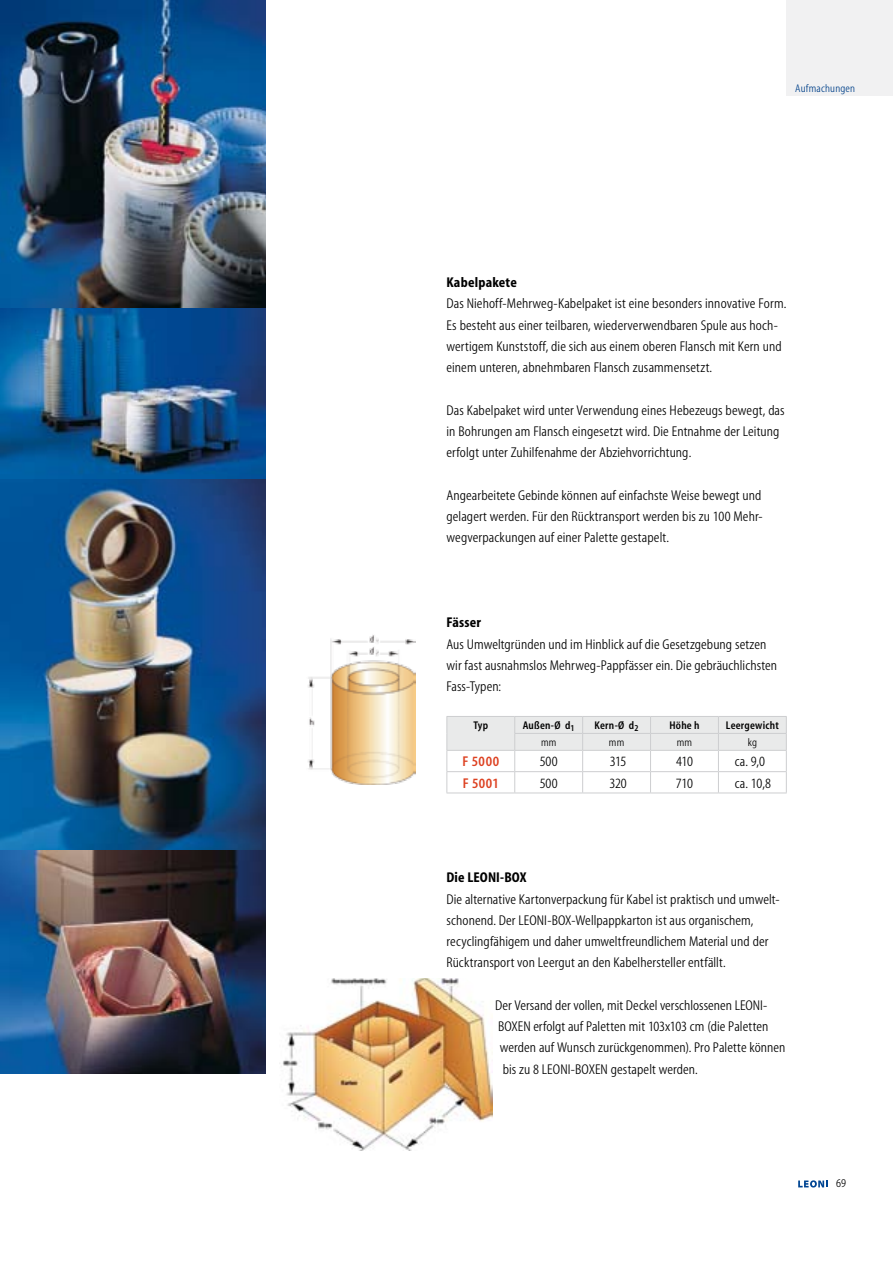
<style>
.page{position:relative;width:893px;height:1263px;background:#fff}
.page>*{position:absolute;margin:0;border:0;box-sizing:border-box;transform-origin:0 0}
.t1{font:14.25px/21.3px "Myriad Condensed";letter-spacing:.005em;color:#000}
.t2{font:700 condensed 14.25px "Myriad";letter-spacing:.015em;color:#000}
.t3{font:semi-condensed 14.25px "Myriad";letter-spacing:.03em;color:#dd4121}
.t4{font:12px "Myriad Condensed";color:#000}
.t5{font:semi-condensed 11.25px "Myriad";letter-spacing:.02em;color:#000}
.t6{font:11.25px "Myriad Condensed";letter-spacing:.015em;color:#004089}
.t7{font:11.25px "Myriad Condensed";letter-spacing:.015em;color:#000}
</style>
<div class="page">
<img style="left:0;top:478px;width:266px;height:373px">
<img style="left:0;top:0;width:266px;height:308px">
<img style="left:0;top:851px;width:266px;height:223px">
<div style="left:787px;top:0;width:106px;height:96px;background:#f1f1f2"></div>
<img style="left:0;top:308px;width:266px;height:170px">
<img style="left:308px;top:635px;width:107px;height:149px">
<svg style="left:446px;top:716px;width:341px;height:77px"></svg>
<hr style="left:446px;top:793px;width:69px;height:1px;background:#cdced0">
<hr style="left:515px;top:793px;width:68px;height:1px;background:#cdced0">
<hr style="left:583px;top:793px;width:67px;height:1px;background:#cdced0">
<hr style="left:650px;top:793px;width:68px;height:1px;background:#cdced0">
<hr style="left:718px;top:793px;width:69px;height:1px;background:#cdced0">
<img style="left:282px;top:978px;width:211px;height:172px">
<svg style="left:798px;top:1180px;width:30px;height:7px"></svg>
<p class="t6" style="left:795px;top:83px;width:62px">Aufmachungen</p>
<p class="t2" style="left:446px;top:275px;width:72px">Kabelpakete</p>
<p class="t1" style="left:446px;top:294px;width:341px">Das Niehoff-Mehrweg-Kabelpaket ist eine besonders innovative Form.<br>Es besteht aus einer teilbaren, wie-der-verwendbaren Spule aus hoch&shy;wertigem Kunststoff, die sich aus einem oberen Flansch mit Kern und einem unteren, abnehmbaren Flansch zusammensetzt.</p>
<p class="t1" style="left:446px;top:400px;width:340px">Das Kabelpaket wird unter Verwendung eines Hebezeugs bewegt, das in Bohrungen am Flansch eingesetzt wird. Die Entnahme der Leitung erfolgt unter Zuhilfenahme der Abziehvorrichtung.</p>
<p class="t1" style="left:446px;top:485px;width:318px;text-align:justify">Angearbeitete Gebinde können auf einfachste Weise bewegt und gelagert werden. Für den Rücktransport werden bis zu 100 Mehr&shy;wegverpackungen auf einer Palette gestapelt.</p>
<p class="t2" style="left:446px;top:615px;width:36px">Fässer</p>
<p class="t1" style="left:446px;top:634px;width:332px">Aus Umweltgründen und im Hinblick auf die Gesetzgebung setzen wir fast ausnahmslos Mehrweg-Pappfässer ein. Die gebräuchlichsten<br>Fass-Typen:</p>
<p class="t5" style="left:473px;top:720px;width:16px">Typ</p>
<p class="t5" style="left:523px;top:720px;width:54px">Außen-Ø d<sub>1</sub></p>
<p class="t5" style="left:595px;top:720px;width:45px">Kern-Ø d<sub>2</sub></p>
<p class="t5" style="left:669px;top:720px;width:32px">Höhe h</p>
<p class="t5" style="left:726px;top:720px;width:54px">Leergewicht</p>
<p class="t7" style="left:541px;top:737px;width:17px">mm</p>
<p class="t7" style="left:609px;top:737px;width:17px">mm</p>
<p class="t7" style="left:677px;top:737px;width:17px">mm</p>
<p class="t7" style="left:748px;top:737px;width:11px">kg</p>
<p class="t3" style="left:462px;top:754px;width:38px">F 5000</p>
<p class="t1" style="left:540px;top:752px;width:20px">500</p>
<p class="t1" style="left:610px;top:752px;width:18px">315</p>
<p class="t1" style="left:676px;top:752px;width:18px">410</p>
<p class="t1" style="left:735px;top:752px;width:32px">ca. 9,0</p>
<p class="t3" style="left:463px;top:776px;width:38px">F 5001</p>
<p class="t1" style="left:540px;top:773px;width:20px">500</p>
<p class="t1" style="left:609px;top:773px;width:19px">320</p>
<p class="t1" style="left:676px;top:773px;width:19px">710</p>
<p class="t1" style="left:735px;top:773px;width:38px">ca. 10,8</p>
<p class="t2" style="left:446px;top:870px;width:82px">Die LEONI-BOX</p>
<p class="t1" style="left:446px;top:889px;width:335px">Die alternative Kartonverpackung für Kabel ist praktisch und umwelt&shy;schonend. Der LEONI-BOX-Wellpappkarton ist aus organischem, recyclingfähigem und daher umweltfreundlichem Material und der Rücktransport von Leergut an den Kabelhersteller entfällt.</p>
<p class="t1" style="left:495px;top:995px;width:274px">Der Versand der vollen, mit Deckel verschlossenen LEONI-</p>
<p class="t1" style="left:498px;top:1016px;width:272px">BOXEN erfolgt auf Paletten mit 103x103 cm (die Paletten</p>
<p class="t1" style="left:500px;top:1038px;width:287px">werden auf Wunsch zurückgenommen). Pro Palette können</p>
<p class="t1" style="left:503px;top:1059px;width:197px">bis zu 8 LEONI-BOXEN gestapelt werden.</p>
<p class="t4" style="left:836px;top:1177px;width:11px">69</p>
</div>
